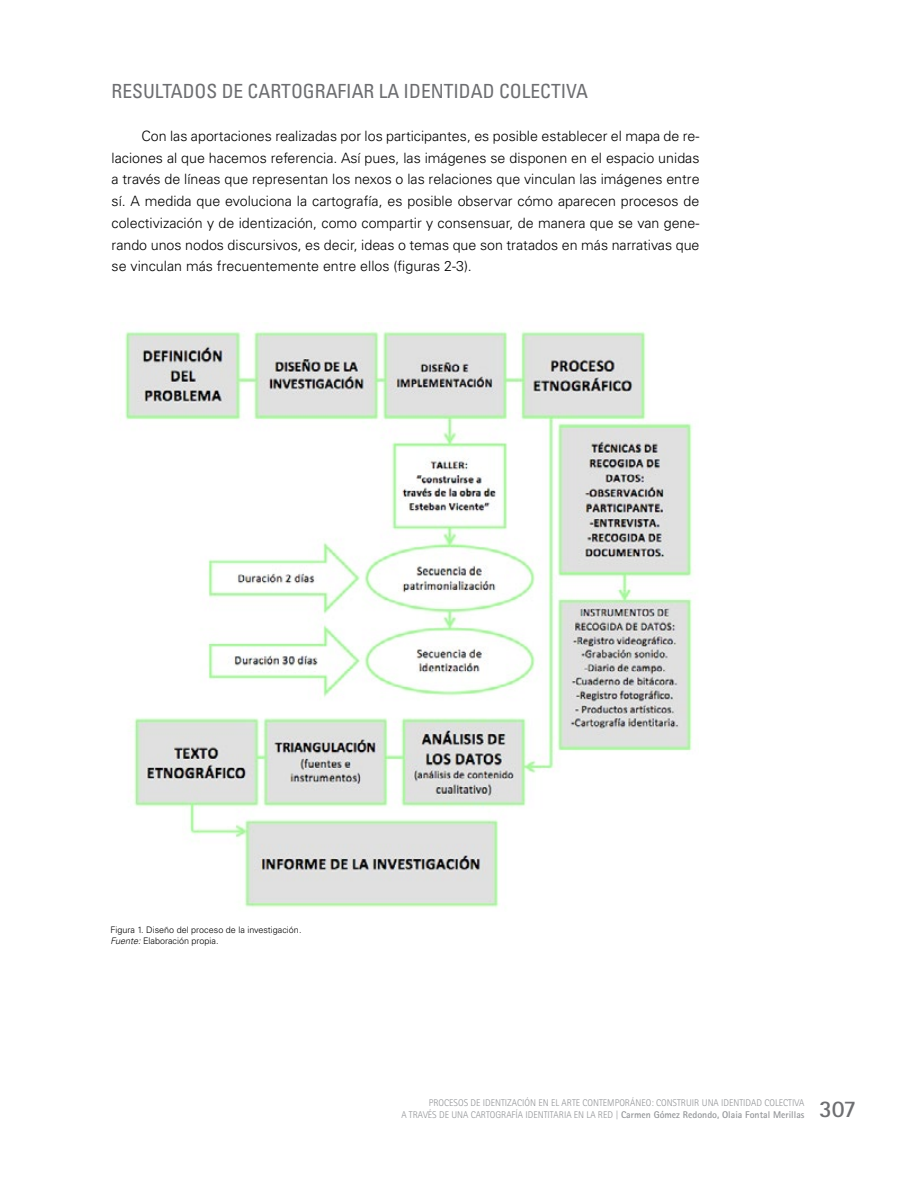
<style>
.page{position:relative;width:918px;height:1188px;background:#fff}
.page>*{position:absolute;margin:0;border:0;box-sizing:border-box;transform-origin:0 0}
.t1{font:700 24px "Rotis Sans Serif Std";color:#6d6e71}
.t2{font:condensed 19.5px "Univers LT Std";color:#6d6e71}
.t3{font:300 14.25px/21.8px "Univers LT Std";color:#000;text-align:justify}
.t4{font:300 9.75px/11.7px "Rotis Sans Serif Std";color:#939598;text-align:right}
.t5{font:300 9px/10.5px "Univers LT Std";color:#000}
.s1{font-style:italic}
.s2{font-weight:700}
</style>
<div class="page">
<img style="left:125px;top:331px;width:568px;height:577px">
<h2 class="t2" style="left:112px;top:78px;width:478px">RESULTADOS DE CARTOGRAFIAR LA I DENTI DAD COLECTIVA</h2>
<p class="t3" style="left:112px;top:125px;width:590px;text-indent:30px">Con las aportaciones realizadas por los participantes, es posible establecer el mapa de re&shy;laciones al que hacemos referencia. Así pues, las imágenes se disponen en el espacio unidas a través de líneas que representan los nexos o las relaciones que vinculan las imágenes entre sí. A medida que evoluciona la cartografía, es posible observar cómo aparecen procesos de colectivización y de identización, como compartir y consensuar, de manera que se van gene&shy;rando unos nodos discursivos, es decir, ideas o temas que son tratados en más narrativas que se vinculan más frecuentemente entre ellos (figuras 2-3).</p>
<p class="t5" style="left:111px;top:925px;width:192px">Figura 1. Diseño del proceso de la investigación.<br><span class="s1">Fuente:</span> Elaboración propia.</p>
<p class="t4" style="left:401px;top:1097px;width:405px">PROCESOS DE IDENTIZACIÓN EN EL ARTE CONTEMPORÁNEO: CONSTRUIR UNA IDENTIDAD COLECTIVA<br>A TRAVÉS DE UNA CARTOGRAFÍA IDENTITARIA EN LA RED | <span class="s2">Carmen Gómez Redondo, Olaia Fontal Merillas</span></p>
<h1 class="t1" style="left:819px;top:1094px;width:39px">307</h1>
</div>
